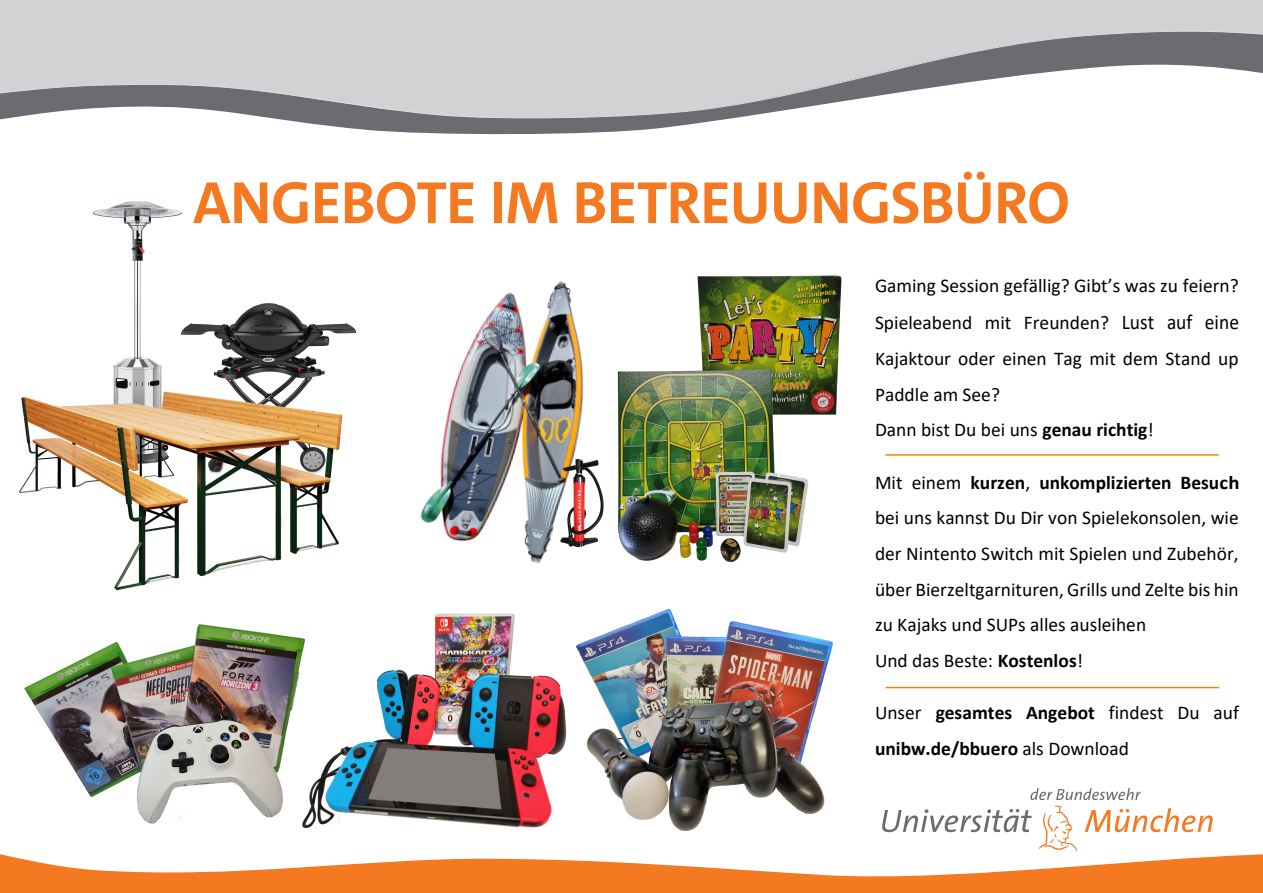
<style>
.page{position:relative;width:1263px;height:893px;background:#fff}
.page>*{position:absolute;margin:0;border:0;box-sizing:border-box;transform-origin:0 0}
.t1{font:700 60px "The Sans C4 s";letter-spacing:-.01em;color:#f47921}
.t2{font:19.5px/35.7px "Calibri";color:#000}
.t3{font:700 19.5px/35.7px "Calibri";color:#000}
.s1{font-size:21px}
.s2{font-weight:700}
.s3{font-weight:400}
</style>
<div class="page">
<svg style="left:0;top:850px;width:1263px;height:33px"></svg>
<svg style="left:285px;top:120px;width:435px;height:15px;fill:#6b6c72"></svg>
<svg style="left:0;top:0;width:1263px;height:120px;background:#c7c8ca"></svg>
<div style="left:0;top:883px;width:1263px;height:10px;background:#f47921"></div>
<svg style="left:882px;top:788px;width:331px;height:62px"></svg>
<img style="left:310px;top:613px;width:244px;height:215px">
<img style="left:554px;top:608px;width:279px;height:223px">
<img style="left:24px;top:624px;width:286px;height:204px">
<img style="left:420px;top:281px;width:164px;height:283px">
<img style="left:559px;top:457px;width:45px;height:92px">
<img style="left:697px;top:275px;width:145px;height:140px">
<img style="left:617px;top:367px;width:192px;height:195px">
<img style="left:92px;top:201px;width:90px;height:173px">
<img style="left:168px;top:281px;width:189px;height:93px">
<img style="left:19px;top:374px;width:324px;height:217px">
<hr style="left:885px;top:454px;width:334px;height:2px;background:#ff8000">
<hr style="left:886px;top:687px;width:333px;height:1px;background:#ff8000">
<h1 class="t1" style="left:193px;top:164px;width:878px">ANGEBOTE IM BETREUUNGSBÜRO</h1>
<p class="t2" style="left:875px;top:269px;width:366px">Gaming Session gefällig? Gibt’s was zu feiern?<br>Spieleabend mit Freunden? <span class="s1">Lust auf eine </span>Kajaktour oder einen Tag mit dem Stand up Paddle am See?<br>Dann bist Du bei uns <span class="s2">genau richtig</span>!</p>
<p class="t2" style="left:875px;top:466px;width:366px">Mit einem <span class="s2">kurzen</span>, <span class="s2">unkomplizierten Besuch </span>bei uns kannst Du Dir von Spielekonsolen, wie der Nintento Switch mit Spielen und Zubehör, über Bierzeltgarnituren, Grills und Zelte bis hin zu Kajaks und SUPs alles ausleihen<br>Und das Beste: <span class="s2">Kostenlos</span>!</p>
<p class="t3" style="left:875px;top:697px;width:366px"><span class="s3">Unser</span> gesamtes Angebot <span class="s3">findest Du auf </span>unibw.de/bbuero <span class="s3">als Download</span></p>
</div>
